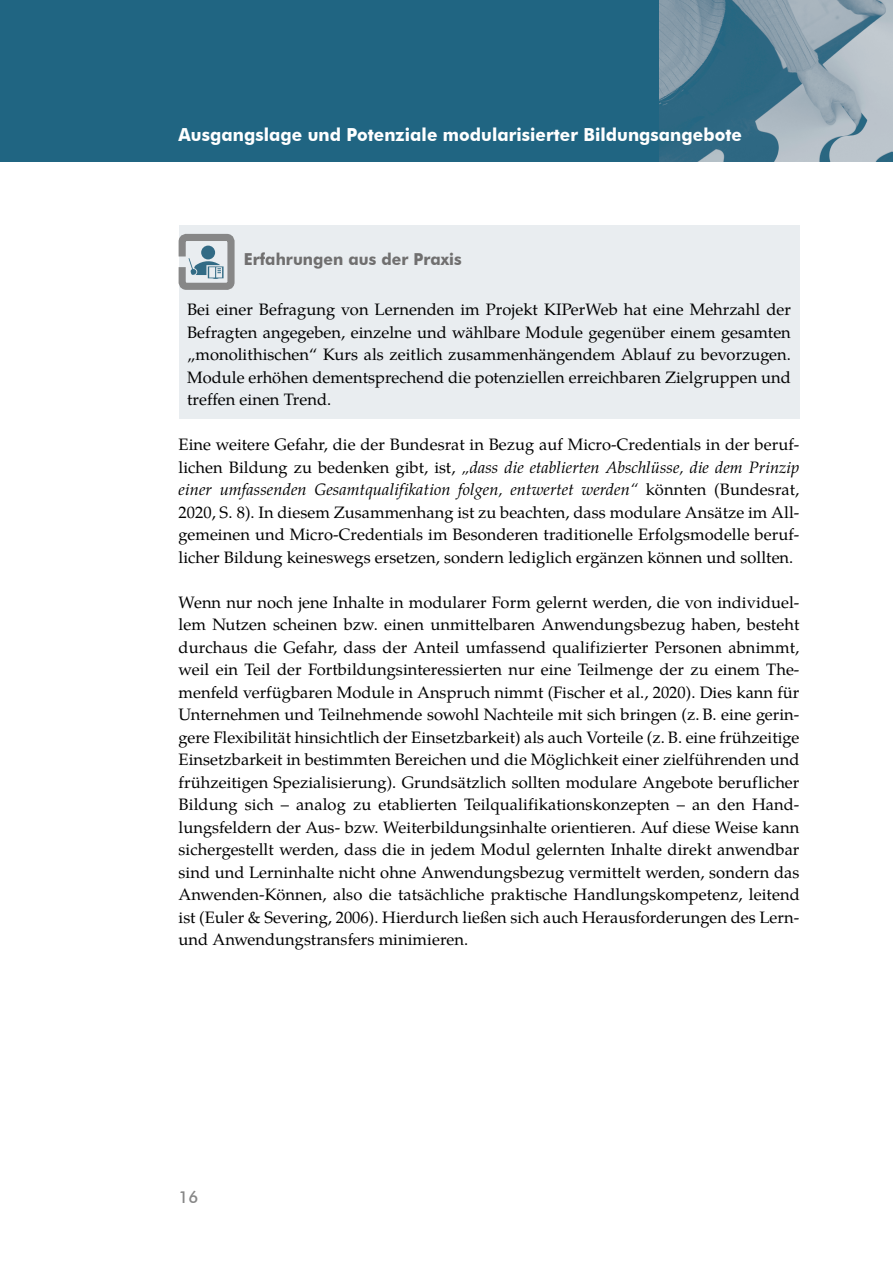
<style>
.page{position:relative;width:893px;height:1263px;background:#fff}
.page>*{position:absolute;margin:0;border:0;box-sizing:border-box;transform-origin:0 0}
.t1{font:700 18px "Futura BT";letter-spacing:.005em;color:#fff;scale:.95 1}
.fließtext{font:16.5px/22.5px "Te X Gyre Pagella";color:#000;text-align:justify}
.Kastentext{font:16.5px/22.5px "Te X Gyre Pagella";color:#000;text-align:justify}
.ü_Kasten{font:700 16.5px "Futura BT";letter-spacing:.005em;color:#706f6f;scale:.95 1}
.t2{font:500 16.5px "Futura BT";color:#878787}
.s1{font-style:italic}
</style>
<div class="page">
<div style="left:0;top:0;width:893px;height:162px;background:#206582"></div>
<img style="left:659px;top:0;width:234px;height:162px">
<div style="left:179px;top:225px;width:620px;height:194px;background:#e9edf0"></div>
<div style="left:179px;top:234px;width:56px;height:56px;border:7px solid #878787;border-radius:4px"></div>
<div style="left:201px;top:246px;width:14px;height:13px;background:#326b85;border-radius:50%"></div>
<svg style="left:188px;top:258px;width:36px;height:21px"></svg>
<p class="t1" style="left:179px;top:124px;width:594px">Ausgangslage und Potenziale modularisierter Bildungsangebote</p>
<p class="ü_Kasten" style="left:244px;top:249px;width:231px">Erfahrungen aus der Praxis</p>
<p class="Kastentext" style="left:187px;top:297px;width:605px">Bei einer Befragung von Lernenden im Projekt KIPerWeb hat eine Mehrzahl der Befragten angegeben, einzelne und wählbare Module gegenüber einem gesamten „monolithischen“ Kurs als zeitlich zusammenhängendem Ablauf zu bevorzugen.<br>Module erhöhen dementsprechend die potenziellen erreichbaren Zielgruppen und treffen einen Trend.</p>
<p class="fließtext" style="left:179px;top:432px;width:622px">Eine weitere Gefahr, die der Bundesrat in Bezug auf Micro-Credentials in der beruf&shy;lichen Bildung zu bedenken gibt, ist, <span class="s1">„dass die etablierten Abschlüsse, die dem Prinzip einer umfassenden Gesamtqualifikation folgen, entwertet werden“</span> könnten (Bundesrat, 2020, S. 8). In diesem Zusammenhang ist zu beachten, dass modulare Ansätze im All&shy;gemeinen und Micro-Credentials im Besonderen traditionelle Erfolgsmodelle beruf&shy;licher Bildung keineswegs ersetzen, sondern lediglich ergänzen können und sollten.</p>
<p class="fließtext" style="left:179px;top:590px;width:623px">Wenn nur noch jene Inhalte in modularer Form gelernt werden, die von individuel&shy;lem Nutzen scheinen bzw. einen unmittelbaren Anwendungsbezug haben, besteht durchaus die Gefahr, dass der Anteil umfassend qualifizierter Personen abnimmt, weil ein Teil der Fortbildungsinteressierten nur eine Teilmenge der zu einem The&shy;menfeld verfügbaren Module in Anspruch nimmt (Fischer et al., 2020). Dies kann für Unternehmen und Teilnehmende sowohl Nachteile mit sich bringen (z. B. eine gerin&shy;gere Flexibilität hinsichtlich der Einsetzbarkeit) als auch Vorteile (z. B. eine frühzeitige Einsetzbarkeit in bestimmten Bereichen und die Möglichkeit einer zielführenden und frühzeitigen Spezialisierung). Grundsätzlich sollten modulare Angebote beruflicher Bildung sich – analog zu etablierten Teilqualifikationskonzepten – an den Hand&shy;lungsfeldern der Aus- bzw. Weiterbildungsinhalte orientieren. Auf diese Weise kann sichergestellt werden, dass die in jedem Modul gelernten Inhalte direkt anwendbar sind und Lerninhalte nicht ohne Anwendungsbezug vermittelt werden, sondern das Anwenden-Können, also die tatsächliche praktische Handlungskompetenz, leitend ist (Euler &amp; Severing, 2006). Hierdurch ließen sich auch Herausforderungen des Lern&shy;und Anwendungstransfers minimieren.</p>
<p class="t2" style="left:179px;top:1187px;width:21px">16</p>
</div>
